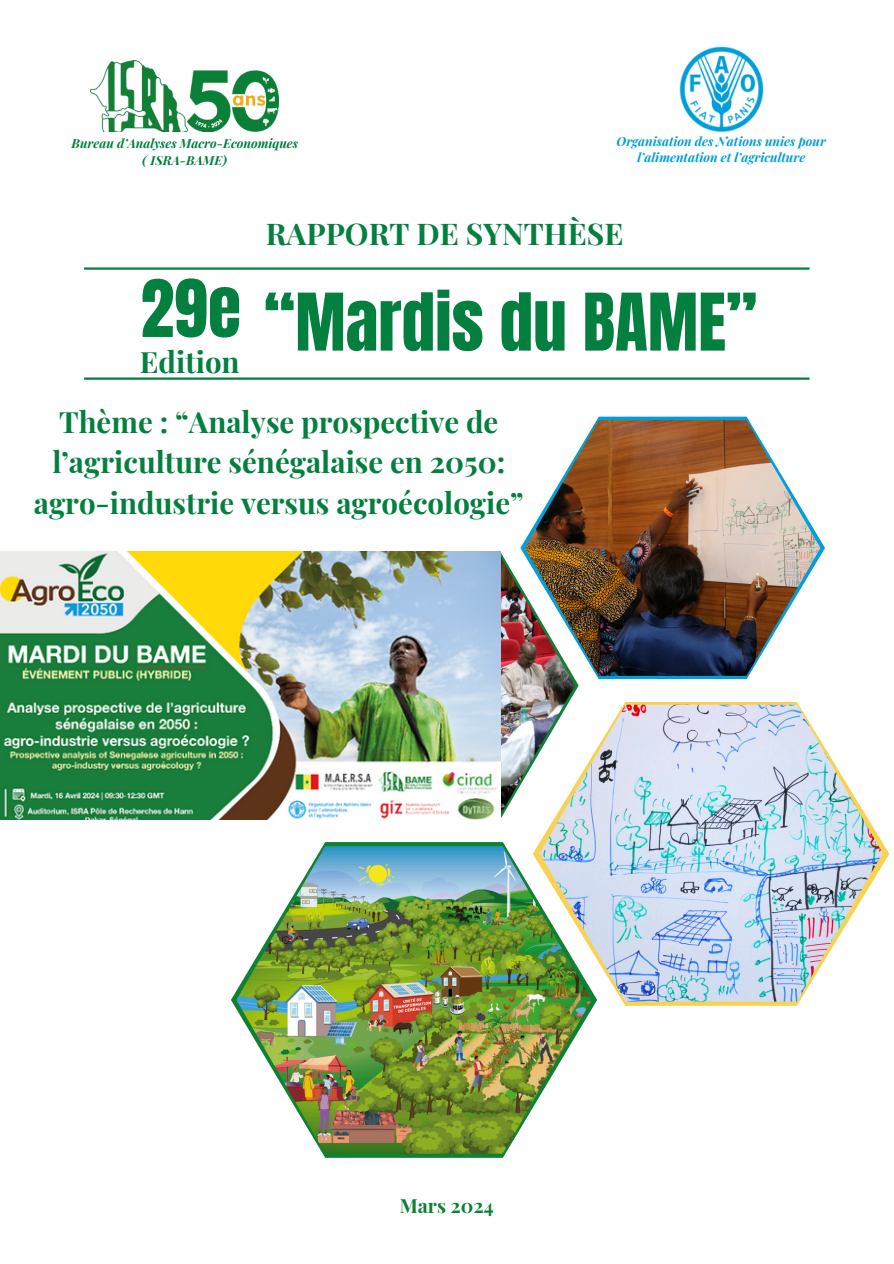
<style>
.page{position:relative;width:894px;height:1264px;background:#fff}
.page>*{position:absolute;margin:0;border:0;box-sizing:border-box;transform-origin:0 0}
.t1{font:67.5px "Anton";color:#037f3f}
.t2{font:700 30px "Playfair Display";color:#037f3f}
.t3{font:700 29.4px/40.5px "Playfair Display";color:#037f3f;text-align:center}
.t4{font:700 19.5px "Playfair Display";color:#0f8036}
.t5{font:italic 700 12.6px/16.8px "Playfair Display";color:#019edb;text-align:center}
.t6{font:italic 700 12.6px/16.8px "Playfair Display";color:#037f3f;text-align:center}
</style>
<div class="page">
<img style="left:91px;top:61px;width:188px;height:71px">
<hr style="left:84px;top:267px;width:725px;height:3px;background:#037f3f">
<hr style="left:84px;top:377px;width:725px;height:3px;background:#037f3f">
<svg style="left:520px;top:416px;width:304px;height:263px"></svg>
<svg style="left:622px;top:702px;width:266px;height:303px"></svg>
<img style="left:525px;top:420px;width:295px;height:256px">
<img style="left:540px;top:704px;width:342px;height:297px">
<svg style="left:231px;top:842px;width:366px;height:315px"></svg>
<img style="left:236px;top:846px;width:355px;height:307px">
<img style="left:500px;top:556px;width:75px;height:258px">
<img style="left:0;top:551px;width:500px;height:268px">
<img style="left:679px;top:46px;width:84px;height:86px">
<h3 class="t6" style="left:72px;top:134px;width:228px">Bureau d’Analyses Macro-Economiques ( ISRA-BAME)</h3>
<p class="t5" style="left:616px;top:132px;width:211px">Organisation des Nations unies pour l’alimentation et l’agriculture</p>
<p class="t1" style="left:140px;top:260px;width:102px">29e</p>
<h4 class="t3" style="left:140px;top:340px;width:101px">Edition</h4>
<p class="t2" style="left:265px;top:212px;width:359px">RAPPORT DE SYNTHÈSE</p>
<p class="t1" style="left:264px;top:274px;width:494px">“Mardis du BAME”</p>
<p class="t3" style="left:34px;top:400px;width:491px">Thème : “Analyse prospective de l’agriculture sénégalaise en 2050: agro-industrie versus agroécologie”</p>
<h3 class="t4" style="left:399px;top:1192px;width:96px">Mars 2024</h3>
</div>
